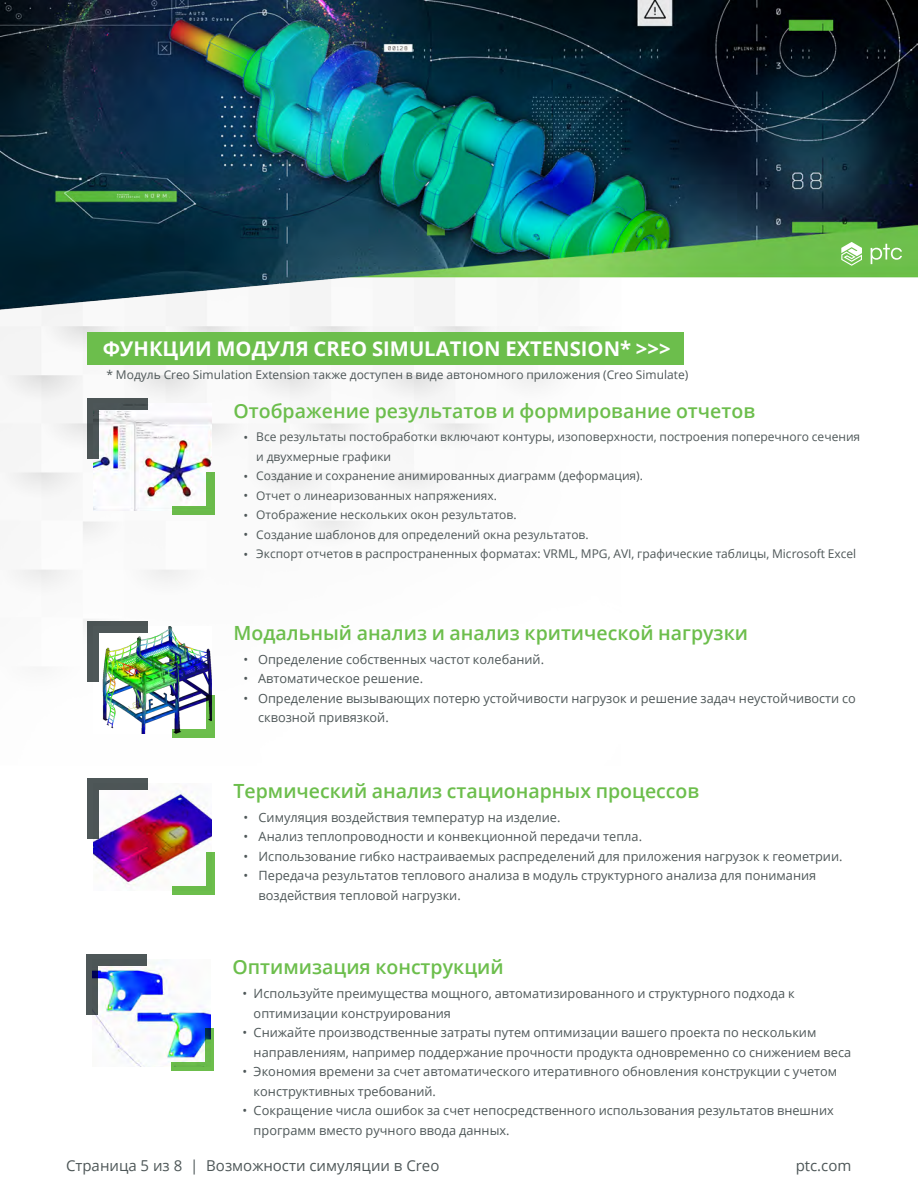
<style>
.page{position:relative;width:918px;height:1188px;background:#fff}
.page>*{position:absolute;margin:0;border:0;box-sizing:border-box;transform-origin:0 0}
.t1{font:700 20.25px "Open Sans";color:#fff}
.t2{font:600 19.5px "Open Sans";color:#6cbe4c}
.t3{font:15px "Open Sans";color:#4e5758}
.t4{font:12.75px/19.5px "Open Sans";color:#4e5758;text-align:justify}
.t5{font:12px/19.5px "Open Sans";color:#4e5758}
</style>
<div class="page">
<img style="left:0;top:324px;width:588px;height:705px">
<img style="left:0;top:0;width:918px;height:324px">
<svg style="left:841px;top:242px;width:21px;height:24px"></svg>
<svg style="left:871px;top:244px;width:31px;height:20px"></svg>
<img style="left:93px;top:404px;width:118px;height:107px">
<div style="left:87px;top:398px;width:61px;height:12px;background:#4e5758"></div>
<div style="left:87px;top:398px;width:12px;height:61px;background:#4e5758"></div>
<div style="left:173px;top:506px;width:42px;height:9px;background:#6cbe4c"></div>
<div style="left:206px;top:473px;width:9px;height:42px;background:#6cbe4c"></div>
<img style="left:93px;top:627px;width:118px;height:107px">
<div style="left:87px;top:621px;width:61px;height:12px;background:#4e5758"></div>
<div style="left:87px;top:621px;width:12px;height:61px;background:#4e5758"></div>
<div style="left:173px;top:730px;width:42px;height:8px;background:#6cbe4c"></div>
<svg style="left:206px;top:696px;width:9px;height:34px"></svg>
<div style="left:87px;top:332px;width:597px;height:33px;background:#6cbe4c"></div>
<img style="left:93px;top:784px;width:118px;height:107px">
<div style="left:87px;top:778px;width:61px;height:12px;background:#4e5758"></div>
<div style="left:87px;top:778px;width:12px;height:61px;background:#4e5758"></div>
<div style="left:173px;top:886px;width:42px;height:9px;background:#6cbe4c"></div>
<div style="left:206px;top:852px;width:9px;height:43px;background:#6cbe4c"></div>
<img style="left:92px;top:960px;width:118px;height:107px">
<div style="left:86px;top:954px;width:61px;height:12px;background:#4e5758"></div>
<div style="left:86px;top:954px;width:12px;height:61px;background:#4e5758"></div>
<div style="left:172px;top:1063px;width:42px;height:8px;background:#6cbe4c"></div>
<svg style="left:206px;top:1029px;width:8px;height:34px"></svg>
<h1 class="t1" style="left:103px;top:334px;width:569px">ФУНКЦИИ МОДУЛЯ CREO SIMULATION EXTENSION* &gt;&gt;&gt;</h1>
<p class="t5" style="left:106px;top:365px;width:583px">* Модуль Creo Simulation Extension также доступен в виде автономного приложения (Creo Simulate)</p>
<h2 class="t2" style="left:234px;top:397px;width:523px">Отображение результатов и формирование отчетов</h2>
<p class="t4" style="left:244px;top:427px;width:6px">•</p>
<p class="t4" style="left:244px;top:466px;width:6px">• • • • •</p>
<p class="t5" style="left:256px;top:427px;width:605px">Все результаты постобработки включают контуры, изоповерхности, построения поперечного сечения и двухмерные графики<br>Создание и сохранение анимированных диаграмм (деформация).<br>Отчет о линеаризованных напряжениях.<br>Отображение нескольких окон результатов.<br>Создание шаблонов для определений окна результатов.<br>Экспорт отчетов в распространенных форматах: VRML, MPG, AVI, графические таблицы, Microsoft Excel</p>
<h2 class="t2" style="left:234px;top:619px;width:516px">Модальный анализ и анализ критической нагрузки</h2>
<p class="t4" style="left:258px;top:649px;width:599px;text-align:left">Определение собственных частот колебаний.<br>Автоматическое решение.<br>Определение вызывающих потерю устойчивости нагрузок и решение задач неустойчивости со сквозной привязкой.</p>
<p class="t4" style="left:244px;top:649px;width:6px">• • •</p>
<h2 class="t2" style="left:234px;top:777px;width:467px">Термический анализ стационарных процессов</h2>
<p class="t4" style="left:244px;top:807px;width:6px">• • • •</p>
<p class="t4" style="left:259px;top:807px;width:585px;text-align:left">Симуляция воздействия температур на изделие.<br>Анализ теплопроводности и конвекционной передачи тепла.<br>Использование гибко настраиваемых распределений для приложения нагрузок к геометрии.<br>Передача результатов теплового анализа в модуль структурного анализа для понимания воздействия тепловой нагрузки.</p>
<h2 class="t2" style="left:233px;top:954px;width:273px">Оптимизация конструкций</h2>
<p class="t4" style="left:243px;top:983px;width:6px">•</p>
<p class="t4" style="left:243px;top:1022px;width:6px">•</p>
<p class="t4" style="left:243px;top:1061px;width:6px">•</p>
<p class="t4" style="left:243px;top:1100px;width:6px">•</p>
<p class="t4" style="left:254px;top:983px;width:599px;text-align:left">Используйте преимущества мощного, автоматизированного и структурного подхода к оптимизации конструирования<br>Снижайте производственные затраты путем оптимизации вашего проекта по нескольким направлениям, например поддержание прочности продукта одновременно со снижением веса Экономия времени за счет автоматического итеративного обновления конструкции с учетом конструктивных требований.<br>Сокращение числа ошибок за счет непосредственного использования результатов внешних программ вместо ручного ввода данных.</p>
<p class="t3" style="left:66px;top:1156px;width:375px">Страница 5 из 8 | Возможности симуляции в Creo</p>
<p class="t3" style="left:796px;top:1156px;width:57px">ptc.com</p>
</div>
